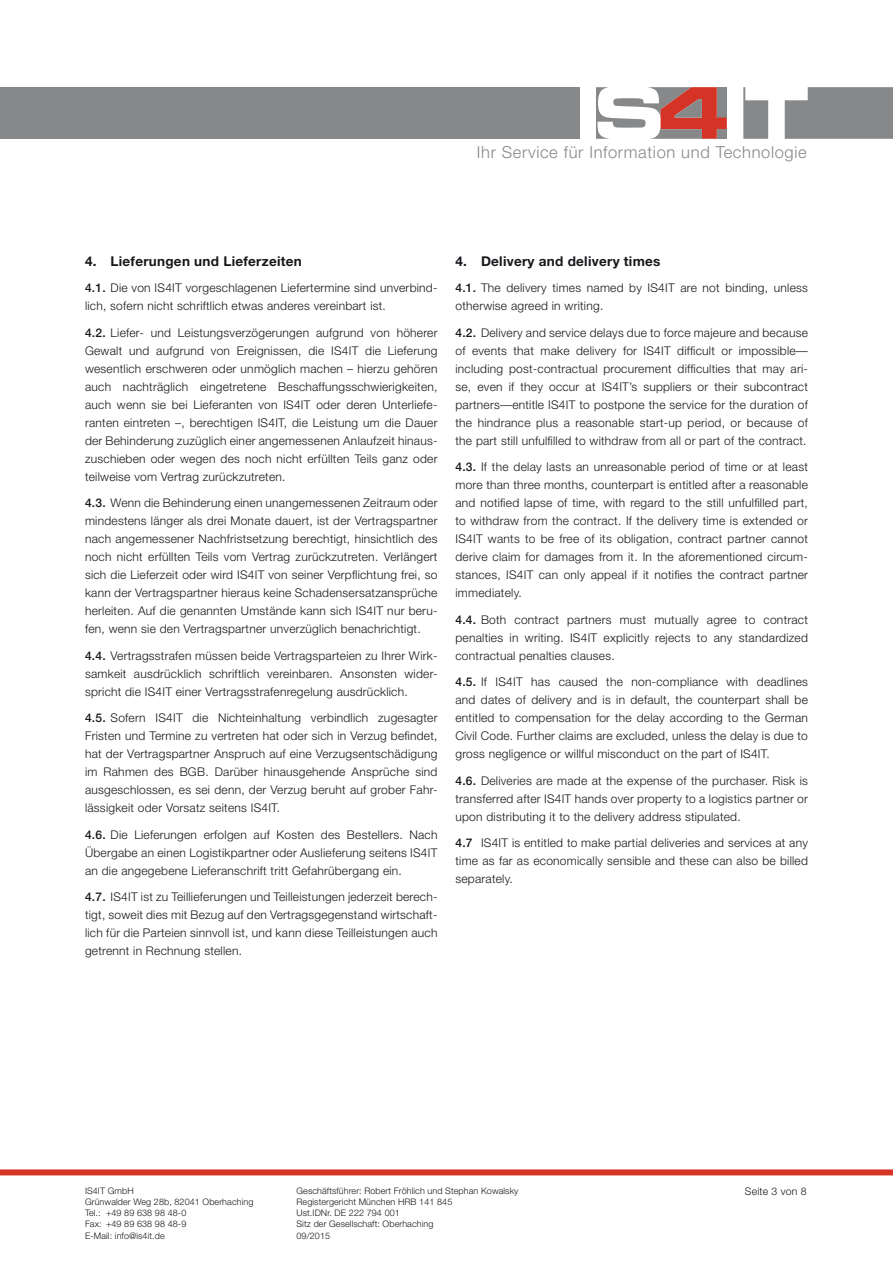
<style>
.page{position:relative;width:893px;height:1263px;background:#fff}
.page>*{position:absolute;margin:0;border:0;box-sizing:border-box;transform-origin:0 0}
.t1{font:300 16.5px "Helvetica Neue";letter-spacing:.04em;color:#87888a}
.t2{font:700 13.5px "Helvetica Neue";letter-spacing:.02em;color:#1a171c}
.t3{font:300 12px/18px "Helvetica Neue";letter-spacing:.02em;color:#1a171c;text-align:justify}
.t4{font:300 10.5px "Helvetica Neue";letter-spacing:.02em;color:#1a171c}
.t5{font:300 9px "Helvetica Neue";letter-spacing:.01em;color:#1a171c}
.s1{font-weight:500}
</style>
<div class="page">
<svg style="left:785px;top:87px;width:108px;height:52px;background:#8e8f91"></svg>
<svg style="left:743px;top:87px;width:25px;height:52px"></svg>
<svg style="left:596px;top:87px;width:131px;height:52px"></svg>
<div style="left:0;top:87px;width:579px;height:52px;background:#87888a"></div>
<div style="left:0;top:1169px;width:893px;height:6px;background:#d43325"></div>
<h1 class="t1" style="left:477px;top:142px;width:331px">Ihr Service für Information und Technologie</h1>
<p class="t2" style="left:85px;top:253px;width:218px">4. Lieferungen und Lieferzeiten</p>
<p class="t3" style="left:85px;top:279px;width:354px"><span class="s1">4.1.</span> Die von IS4IT vorgeschlagenen Liefertermine sind unverbind&shy;lich, sofern nicht schriftlich etwas anderes vereinbart ist.</p>
<p class="t3" style="left:85px;top:323px;width:354px"><span class="s1">4.2.</span> Liefer- und Leistungsverzögerungen aufgrund von höherer Gewalt und aufgrund von Ereignissen, die IS4IT die Lieferung wesentlich erschweren oder unmöglich machen – hierzu gehören auch nachträglich eingetretene Beschaffungsschwierigkeiten, auch wenn sie bei Lieferanten von IS4IT oder deren Unterliefe&shy;ranten eintreten –, berechtigen IS4IT, die Leistung um die Dauer der Behinderung zuzüglich einer angemessenen Anlaufzeit hinaus&shy;zuschieben oder wegen des noch nicht erfüllten Teils ganz oder teilweise vom Vertrag zurückzutreten.</p>
<p class="t3" style="left:85px;top:494px;width:354px"><span class="s1">4.3.</span> Wenn die Behinderung einen unangemessenen Zeitraum oder mindestens länger als drei Monate dauert, ist der Vertragspartner nach angemessener Nachfristsetzung berechtigt, hinsichtlich des noch nicht erfüllten Teils vom Vertrag zurückzutreten. Verlängert sich die Lieferzeit oder wird IS4IT von seiner Verpflichtung frei, so kann der Vertragspartner hieraus keine Schadensersatzansprüche herleiten. Auf die genannten Umstände kann sich IS4IT nur beru&shy;fen, wenn sie den Vertragspartner unverzüglich benachrichtigt.</p>
<p class="t3" style="left:85px;top:646px;width:354px"><span class="s1">4.4.</span> Vertragsstrafen müssen beide Vertragsparteien zu Ihrer Wirk&shy;samkeit ausdrücklich schriftlich vereinbaren. Ansonsten wider&shy;spricht die IS4IT einer Vertragsstrafenregelung ausdrücklich.</p>
<p class="t3" style="left:85px;top:709px;width:354px"><span class="s1">4.5.</span> Sofern IS4IT die Nichteinhaltung verbindlich zugesagter Fristen und Termine zu vertreten hat oder sich in Verzug befindet, hat der Vertragspartner Anspruch auf eine Verzugsentschädigung im Rahmen des BGB. Darüber hinausgehende Ansprüche sind ausgeschlossen, es sei denn, der Verzug beruht auf grober Fahr&shy;lässigkeit oder Vorsatz seitens IS4IT.</p>
<p class="t3" style="left:85px;top:825px;width:354px"><span class="s1">4.6.</span> Die Lieferungen erfolgen auf Kosten des Bestellers. Nach Übergabe an einen Logistikpartner oder Auslieferung seitens IS4IT an die angegebene Lieferanschrift tritt Gefahrübergang ein.</p>
<p class="t3" style="left:85px;top:888px;width:354px"><span class="s1">4.7.</span> IS4IT ist zu Teillieferungen und Teilleistungen jederzeit berech&shy;tigt, soweit dies mit Bezug auf den Vertragsgegenstand wirtschaft&shy;lich für die Parteien sinnvoll ist, und kann diese Teilleistungen auch getrennt in Rechnung stellen.</p>
<p class="t2" style="left:455px;top:253px;width:206px">4. Delivery and delivery times</p>
<p class="t3" style="left:455px;top:279px;width:354px"><span class="s1">4.1.</span> The delivery times named by IS4IT are not binding, unless otherwise agreed in writing.</p>
<p class="t3" style="left:455px;top:323px;width:354px"><span class="s1">4.2.</span> Delivery and service delays due to force majeure and because of events that make delivery for IS4IT difficult or impossible— including post-contractual procurement difficulties that may ari&shy;se, even if they occur at IS4IT’s suppliers or their subcontract partners—entitle IS4IT to postpone the service for the duration of the hindrance plus a reasonable start-up period, or because of the part still unfulfilled to withdraw from all or part of the contract.</p>
<p class="t3" style="left:455px;top:458px;width:354px"><span class="s1">4.3.</span> If the delay lasts an unreasonable period of time or at least more than three months, counterpart is entitled after a reasonable and notified lapse of time, with regard to the still unfulfilled part, to withdraw from the contract. If the delivery time is extended or IS4IT wants to be free of its obligation, contract partner cannot derive claim for damages from it. In the aforementioned circum&shy;stances, IS4IT can only appeal if it notifies the contract partner immediately.</p>
<p class="t3" style="left:455px;top:610px;width:354px"><span class="s1">4.4.</span> Both contract partners must mutually agree to contract penalties in writing. IS4IT explicitly rejects to any standardized contractual penalties clauses.</p>
<p class="t3" style="left:455px;top:673px;width:354px"><span class="s1">4.5.</span> If IS4IT has caused the non-compliance with deadlines and dates of delivery and is in default, the counterpart shall be entitled to compensation for the delay according to the German Civil Code. Further claims are excluded, unless the delay is due to gross negligence or willful misconduct on the part of IS4IT.</p>
<p class="t3" style="left:455px;top:771px;width:354px"><span class="s1">4.6.</span> Deliveries are made at the expense of the purchaser. Risk is transferred after IS4IT hands over property to a logistics partner or upon distributing it to the delivery address stipulated.</p>
<p class="t3" style="left:455px;top:834px;width:354px"><span class="s1">4.7</span> IS4IT is entitled to make partial deliveries and services at any time as far as economically sensible and these can also be billed separately.</p>
<p class="t5" style="left:85px;top:1185px;width:50px">IS4IT GmbH</p>
<p class="t5" style="left:297px;top:1185px;width:223px">Geschäftsführer: Robert Fröhlich und Stephan Kowalsky</p>
<p class="t5" style="left:85px;top:1196px;width:170px">Grünwalder Weg 28b, 82041 Oberhaching</p>
<p class="t5" style="left:297px;top:1196px;width:157px">Registergericht München HRB 141 845</p>
<p class="t5" style="left:85px;top:1207px;width:103px">Tel.: +49 89 638 98 48-0</p>
<p class="t5" style="left:297px;top:1207px;width:105px">Ust.IDNr. DE 222 794 001</p>
<p class="t5" style="left:85px;top:1218px;width:103px">Fax: +49 89 638 98 48-9</p>
<p class="t5" style="left:297px;top:1218px;width:138px">Sitz der Gesellschaft: Oberhaching</p>
<p class="t5" style="left:85px;top:1230px;width:81px">E-Mail: info@is4it.de</p>
<p class="t5" style="left:297px;top:1230px;width:35px">09/2015</p>
<p class="t4" style="left:745px;top:1184px;width:63px">Seite 3 von 8</p>
</div>
